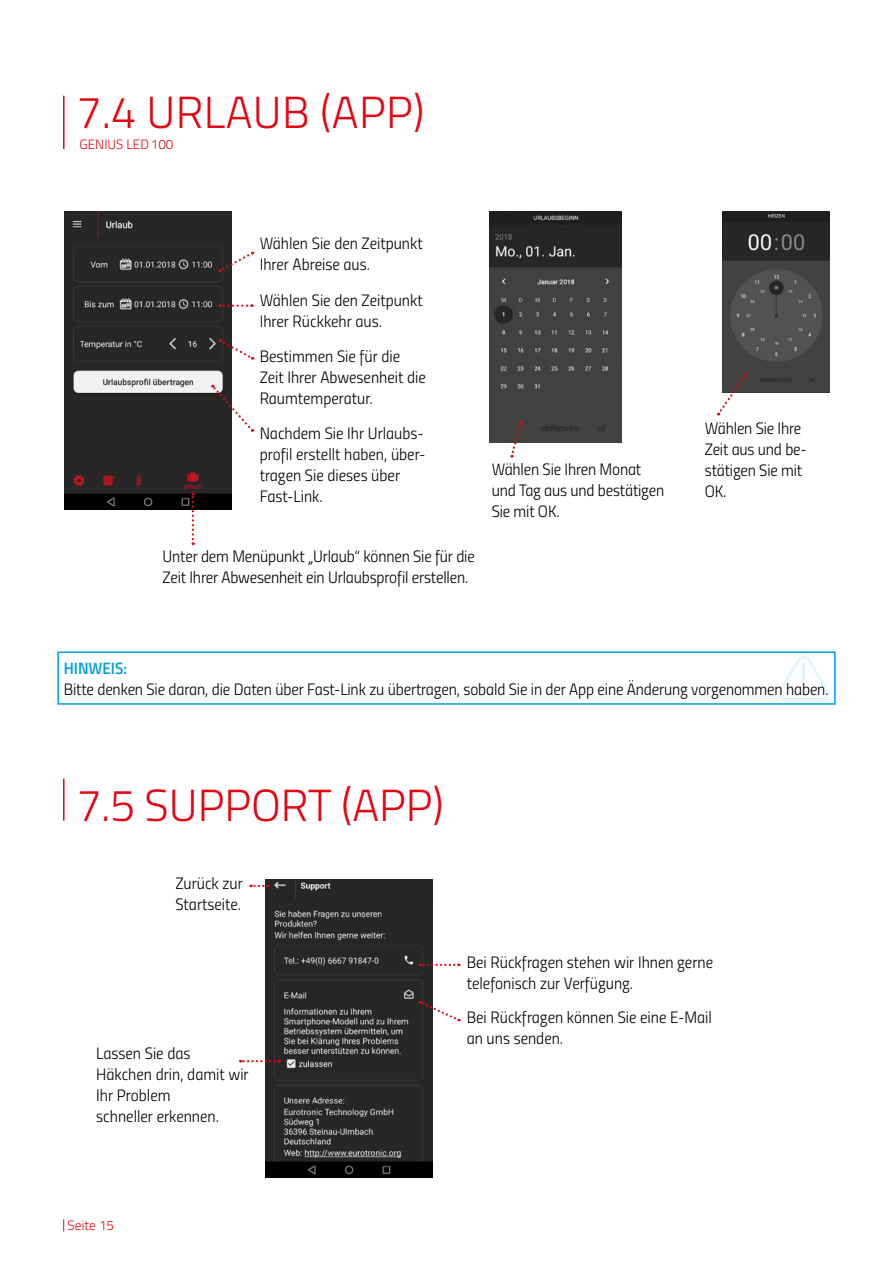
<style>
.page{position:relative;width:893px;height:1263px;background:#fff}
.page>*{position:absolute;margin:0;border:0;box-sizing:border-box;transform-origin:0 0}
.t1{font:300 45px "Titillium";color:#e30613}
.t2{font:16.5px/21px "Titillium Light Upright";color:#000}
.t3{font:16.5px "Titillium Semibold Upright";color:#009fe3}
.t4{font:300 13.5px "Titillium";color:#e30613}
.s1{font-family:"Amatic";font-weight:700}
</style>
<div class="page">
<svg style="left:63px;top:1219px;width:1px;height:12px"></svg>
<hr style="left:63px;top:96px;width:2px;height:53px;background:#e30613">
<img style="left:64px;top:212px;width:168px;height:297px">
<img style="left:490px;top:212px;width:132px;height:231px">
<img style="left:265px;top:880px;width:168px;height:298px">
<svg style="left:419px;top:963px;width:41px;height:3px"></svg>
<svg style="left:419px;top:1000px;width:41px;height:21px"></svg>
<svg style="left:192px;top:493px;width:2px;height:52px"></svg>
<svg style="left:219px;top:304px;width:34px;height:3px"></svg>
<svg style="left:219px;top:252px;width:35px;height:21px"></svg>
<svg style="left:219px;top:339px;width:35px;height:21px"></svg>
<svg style="left:211px;top:385px;width:43px;height:47px"></svg>
<svg style="left:510px;top:421px;width:13px;height:37px"></svg>
<svg style="left:239px;top:1060px;width:41px;height:2px"></svg>
<svg style="left:249px;top:884px;width:20px;height:3px"></svg>
<hr style="left:63px;top:779px;width:2px;height:42px;background:#e30613">
<svg style="left:778px;top:655px;width:51px;height:45px"></svg>
<hr style="left:802px;top:663px;width:3px;height:22px;background:#009fe3">
<div style="left:57px;top:651px;width:779px;height:54px;border:2px solid #009fe3"></div>
<img style="left:723px;top:212px;width:106px;height:180px">
<svg style="left:717px;top:373px;width:31px;height:43px"></svg>
<h1 class="t1" style="left:77px;top:79px;width:350px">7.4 URLAUB (APP)</h1>
<p class="t4" style="left:80px;top:134px;width:95px">GENIUS LED100</p>
<p class="t2" style="left:260px;top:232px;width:165px">Wählen Sie den Zeitpunkt<br>Ihrer Abreise aus.</p>
<p class="t2" style="left:260px;top:289px;width:165px">Wählen Sie den Zeitpunkt<br>Ihrer Rückkehr aus.</p>
<p class="t2" style="left:260px;top:345px;width:168px">Bestimmen Sie für die<br>Zeit Ihrer Abwesenheit die<br>Raumtemperatur.</p>
<p class="t2" style="left:260px;top:422px;width:167px">Nachdem Sie Ihr Urlaubs&shy;profil erstellt haben, über&shy;tragen Sie dieses über<br>Fast-Link.</p>
<p class="t2" style="left:163px;top:545px;width:314px">Unter dem Menüpunkt <span class="s1">„</span>Urlaub“ können Sie für die<br>Zeit Ihrer Abwesenheit ein Urlaubsprofil erstellen.</p>
<p class="t2" style="left:492px;top:458px;width:174px">Wählen Sie Ihren Monat und Tag aus und bestätigen<br>Sie mit OK.</p>
<p class="t2" style="left:705px;top:417px;width:103px">Wählen Sie Ihre<br>Zeit aus und be&shy;stätigen Sie mit<br>OK.</p>
<p class="t3" style="left:64px;top:655px;width:65px">HINWEIS:</p>
<p class="t2" style="left:64px;top:677px;width:766px">Bitte denken Sie daran, die Daten über Fast-Link zu übertragen, sobald Sie in der App eine Änderung vorgenommen haben.</p>
<h1 class="t1" style="left:77px;top:772px;width:369px">7.5 SUPPORT (APP)</h1>
<p class="t2" style="left:176px;top:872px;width:69px">Zurück zur<br>Startseite.</p>
<p class="t2" style="left:96px;top:1042px;width:154px">Lassen Sie das<br>Häkchen drin, damit wir<br>Ihr Problem<br>schneller erkennen.</p>
<p class="t4" style="left:68px;top:1215px;width:48px">Seite 15</p>
<p class="t2" style="left:467px;top:951px;width:248px">Bei Rückfragen stehen wir Ihnen gerne telefonisch zur Verfügung.</p>
<p class="t2" style="left:467px;top:1006px;width:247px">Bei Rückfragen können Sie eine E-Mail an uns senden.</p>
</div>
